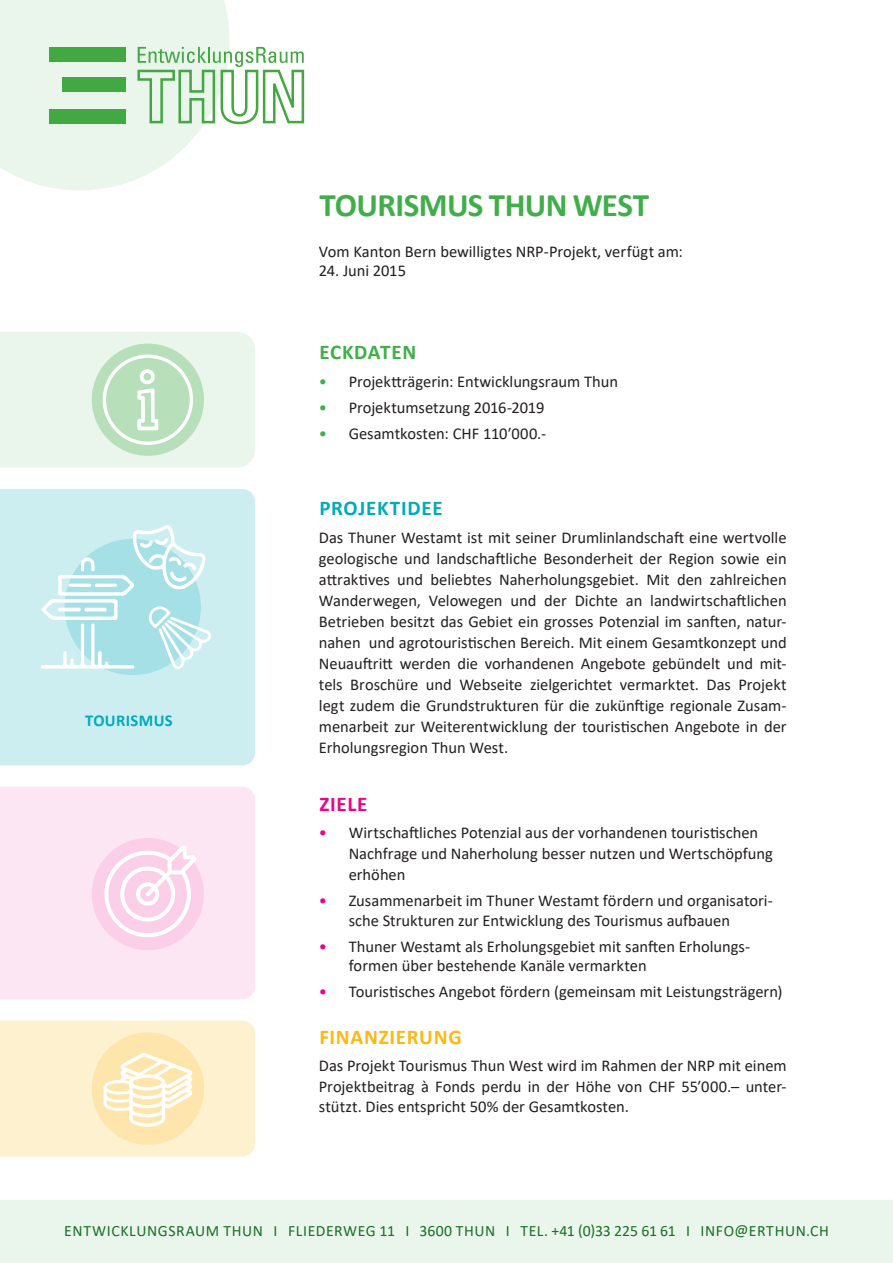
<style>
.page{position:relative;width:893px;height:1263px;background:#fff}
.page>*{position:absolute;margin:0;border:0;box-sizing:border-box;transform-origin:0 0}
.Text{font:700 33px "Calibri";letter-spacing:-.02em;color:#40ae49}
.Text-2{font:700 21px "Calibri";letter-spacing:.035em;color:#fcb814}
.Text-3{font:700 21px "Calibri";letter-spacing:.035em;color:#00aabc}
.Text-4{font:700 21px "Calibri";letter-spacing:.035em;color:#40ae49}
.Text-5{font:700 21px "Calibri";letter-spacing:.04em;color:#ed028c}
.t1{font:700 16.65px "Calibri";letter-spacing:.02em;color:#00aabc}
.Text-6{font:16.5px/21px "Calibri";color:#231f20}
.t2{font:15.75px "Calibri";letter-spacing:.035em;color:#196e26}
.s1{color:#40ae49}
.s2{color:#ed028c}
</style>
<div class="page">
<svg style="left:0;top:0;width:305px;height:190px"></svg>
<div style="left:0;top:489px;width:255px;height:276px;background:#cdeef1"></div>
<div style="left:0;top:787px;width:255px;height:212px;background:#fde6f3"></div>
<svg style="left:0;top:1020px;width:255px;height:137px;background:#fdefcb"></svg>
<div style="left:0;top:1200px;width:893px;height:63px;background:#eaf6eb"></div>
<div style="left:92px;top:838px;width:112px;height:112px;background:#fbcfe8;border-radius:50%"></div>
<svg style="left:104px;top:845px;width:93px;height:93px"></svg>
<svg style="left:0;top:332px;width:255px;height:136px;background:#def1df"></svg>
<svg style="left:41px;top:524px;width:170px;height:145px;background:#c2eaee"></svg>
<p class="Text" style="left:320px;top:182px;width:331px">TOURISMUS THUN WEST</p>
<p class="Text-6" style="left:319px;top:240px;width:366px">Vom Kanton Bern bewilligtes NRP-Projekt, verfügt am:</p>
<p class="Text-6" style="left:319px;top:260px;width:89px">24. Juni 2015</p>
<p class="t1" style="left:85px;top:709px;width:89px">TOURISMUS</p>
<p class="Text-4" style="left:319px;top:337px;width:98px">ECKDATEN</p>
<p class="Text-6" style="left:319px;top:370px;width:301px"><span class="s1">•</span> Projektträgerin: Entwicklungsraum Thun</p>
<p class="Text-6" style="left:319px;top:396px;width:227px"><span class="s1">•</span> Projektumsetzung 2016-2019</p>
<p class="Text-6" style="left:319px;top:422px;width:229px"><span class="s1">•</span> Gesamtkosten: CHF 110′000.-</p>
<p class="Text-3" style="left:319px;top:494px;width:125px">PROJEKTIDEE</p>
<p class="Text-6" style="left:319px;top:526px;width:469px;text-align:justify">Das Thuner Westamt ist mit seiner Drumlinlandschaft eine wertvolle geologische und landschaftliche Besonderheit der Region sowie ein attraktives und beliebtes Naherholungsgebiet. Mit den zahlreichen Wanderwegen, Velowegen und der Dichte an landwirtschaftlichen Betrieben besitzt das Gebiet ein grosses Potenzial im sanften, natur&shy;nahen und agrotouristischen Bereich. Mit einem Gesamtkonzept und Neuauftritt werden die vorhandenen Angebote gebündelt und mit&shy;tels Broschüre und Webseite zielgerichtet vermarktet. Das Projekt legt zudem die Grundstrukturen für die zukünftige regionale Zusam&shy;menarbeit zur Weiterentwicklung der touristischen Angebote in der Erholungsregion Thun West.</p>
<p class="Text-5" style="left:319px;top:789px;width:50px">ZIELE</p>
<p class="Text-6" style="left:349px;top:822px;width:426px;text-indent:-30px"><span class="s2">•</span> Wirtschaftliches Potenzial aus der vorhandenen touristischen<br>Nachfrage und Naherholung besser nutzen und Wertschöpfung erhöhen</p>
<p class="Text-6" style="left:349px;top:890px;width:426px;line-height:19.5px;text-indent:-30px"><span class="s2">•</span> Zusammenarbeit im Thuner Westamt fördern und organisatori&shy;sche Strukturen zur Entwicklung des Tourismus aufbauen</p>
<p class="Text-6" style="left:349px;top:936px;width:403px;line-height:19.5px;text-indent:-30px"><span class="s2">•</span> Thuner Westamt als Erholungsgebiet mit sanften Erholungs&shy;formen über bestehende Kanäle vermarkten</p>
<p class="Text-6" style="left:319px;top:980px;width:465px"><span class="s2">•</span> Touristisches Angebot fördern (gemeinsam mit Leistungsträgern)</p>
<p class="Text-2" style="left:319px;top:1022px;width:144px">FINANZIERUNG</p>
<p class="Text-6" style="left:319px;top:1055px;width:469px">Das Projekt Tourismus Thun West wird im Rahmen der NRP mit einem<br>Projektbeitrag à Fonds perdu in der Höhe von CHF 55′000.– unter-</p>
<p class="Text-6" style="left:319px;top:1095px;width:312px">stützt. Dies entspricht 50% der Gesamtkosten.</p>
<p class="t2" style="left:64px;top:1220px;width:766px">ENTWICKLUNGSRAUM THUN I FLIEDERWEG 11 I 3600 THUN I TEL. +41 (0)33 225 61 61 I INFO@ERTHUN.CH</p>
</div>
